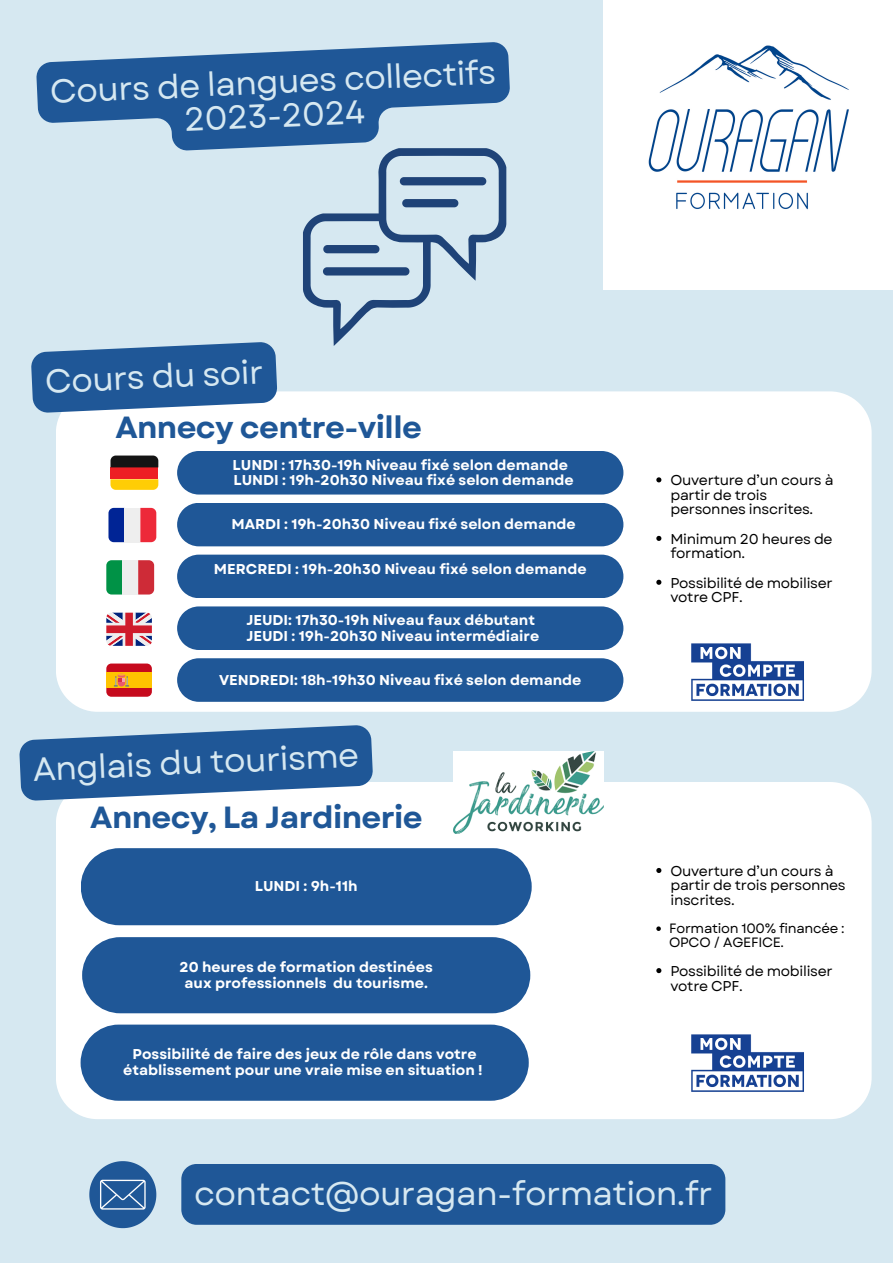
<style>
.page{position:relative;width:893px;height:1263px;background:#d6e8f1}
.page>*{position:absolute;margin:0;border:0;box-sizing:border-box;transform-origin:0 0}
.t1{font:33.08px/33.5px "Garet";letter-spacing:-.02em;color:#d6e8f1;text-align:center}
.t2{font:700 30.6px "Garet";letter-spacing:-.02em;color:#1f5797}
.t3{font:700 14.25px/15.8px "Garet";color:#fff;text-align:center}
.t4{font:14.25px/14.6px "Garet";letter-spacing:-.02em;color:#000}
.t5{font:13.5px/13.5px "Garet";letter-spacing:-.02em;color:#000}
</style>
<div class="page">
<div style="left:603px;top:0;width:290px;height:290px;background:#fff"></div>
<svg style="left:303px;top:157px;width:203px;height:189px"></svg>
<svg style="left:89px;top:1161px;width:67px;height:67px"></svg>
<div style="left:181px;top:1164px;width:544px;height:61px;background:#1f5797;border-radius:15px"></div>
<svg style="left:36px;top:42px;width:474px;height:115px;fill:#1f5797"></svg>
<div style="left:56px;top:391px;width:815px;height:321px;background:#fff"></div>
<svg style="left:140px;top:508px;width:16px;height:34px"></svg>
<svg style="left:108px;top:508px;width:16px;height:34px"></svg>
<div style="left:124px;top:508px;width:16px;height:34px;background:#eee"></div>
<svg style="left:138px;top:560px;width:16px;height:34px"></svg>
<svg style="left:106px;top:560px;width:16px;height:34px"></svg>
<div style="left:122px;top:560px;width:16px;height:34px;background:#eee"></div>
<svg style="left:106px;top:613px;width:46px;height:33px;background:#c2778a"></svg>
<img style="left:690px;top:642px;width:115px;height:59px">
<div style="left:177px;top:503px;width:446px;height:43px;background:#1f5797"></div>
<div style="left:177px;top:451px;width:446px;height:43px;background:#1f5797"></div>
<div style="left:177px;top:555px;width:446px;height:43px;background:#1f5797"></div>
<div style="left:177px;top:606px;width:446px;height:44px;background:#1f5797"></div>
<div style="left:177px;top:658px;width:446px;height:44px;background:#1f5797"></div>
<svg style="left:31px;top:342px;width:247px;height:71px;background:#4070a6"></svg>
<svg style="left:656px;top:477px;width:5px;height:5px"></svg>
<svg style="left:656px;top:536px;width:5px;height:5px"></svg>
<svg style="left:656px;top:580px;width:5px;height:5px"></svg>
<div style="left:106px;top:663px;width:46px;height:34px;background:#c60a1d;border-radius:5px"></div>
<div style="left:106px;top:672px;width:46px;height:16px;background:#ffc400"></div>
<svg style="left:114px;top:674px;width:15px;height:12px"></svg>
<svg style="left:110px;top:479px;width:48px;height:11px"></svg>
<div style="left:110px;top:467px;width:48px;height:12px;background:#ed1f24"></div>
<svg style="left:110px;top:455px;width:48px;height:12px"></svg>
<div style="left:56px;top:782px;width:815px;height:337px;background:#fff"></div>
<img style="left:690px;top:1033px;width:115px;height:59px">
<div style="left:82px;top:937px;width:448px;height:76px;background:#1f5797"></div>
<img style="left:453px;top:751px;width:151px;height:82px">
<div style="left:81px;top:848px;width:451px;height:77px;background:#1f5797"></div>
<div style="left:81px;top:1024px;width:448px;height:77px;background:#1f5797"></div>
<svg style="left:19px;top:725px;width:354px;height:76px;background:#4a78ab"></svg>
<svg style="left:656px;top:868px;width:5px;height:5px"></svg>
<svg style="left:656px;top:926px;width:5px;height:5px"></svg>
<svg style="left:656px;top:968px;width:5px;height:5px"></svg>
<p class="t1" style="left:49px;top:77px;width:448px;rotate:-3deg">Cours de langues collectifs<br>2023-2024</p>
<p class="t1" style="left:44px;top:366px;width:220px;rotate:-3deg">Cours du soir</p>
<p class="t2" style="left:115px;top:405px;width:308px">Annecy centre-ville</p>
<p class="t3" style="left:233px;top:457px;width:337px">LUNDI : 17h30-19h Niveau fixé selon demande</p>
<p class="t3" style="left:233px;top:472px;width:342px">LUNDI : 19h-20h30 Niveau fixé selon demande</p>
<p class="t3" style="left:231px;top:516px;width:346px">MARDI : 19h-20h30 Niveau fixé selon demande</p>
<p class="t3" style="left:214px;top:561px;width:374px">MERCREDI : 19h-20h30 Niveau fixé selon demande</p>
<p class="t3" style="left:246px;top:612px;width:290px">JEUDI: 17h30-19h Niveau faux débutant</p>
<p class="t3" style="left:246px;top:628px;width:294px">JEUDI : 19h-20h30 Niveau intermédiaire</p>
<p class="t3" style="left:219px;top:672px;width:364px">VENDREDI: 18h-19h30 Niveau fixé selon demande</p>
<p class="t1" style="left:32px;top:754px;width:328px;rotate:-3deg">Anglais du tourisme</p>
<p class="t2" style="left:90px;top:795px;width:334px">Annecy, La Jardinerie</p>
<p class="t3" style="left:255px;top:879px;width:104px">LUNDI : 9h-11h</p>
<p class="t3" style="left:179px;top:959px;width:255px">20 heures de formation destinées</p>
<p class="t3" style="left:184px;top:975px;width:245px">aux professionnels du tourisme.</p>
<p class="t3" style="left:123px;top:1047px;width:361px">Possibilité de faire des jeux de rôle dans votre établissement pour une vraie mise en situation !</p>
<p class="t4" style="left:670px;top:473px;width:165px">Ouverture d’un cours à partir de trois personnes inscrites.</p>
<p class="t4" style="left:670px;top:531px;width:164px">Minimum 20 heures de formation.</p>
<p class="t4" style="left:670px;top:575px;width:164px">Possibilité de mobiliser votre CPF.</p>
<p class="t4" style="left:670px;top:863px;width:177px">Ouverture d’un cours à partir de trois personnes inscrites.</p>
<p class="t5" style="left:669px;top:922px;width:177px">Formation 100% financée :<br>OPCO / AGEFICE.</p>
<p class="t4" style="left:670px;top:964px;width:164px">Possibilité de mobiliser votre CPF.</p>
<p class="t1" style="left:194px;top:1177px;width:520px">contact@ouragan-formation.fr</p>
</div>
